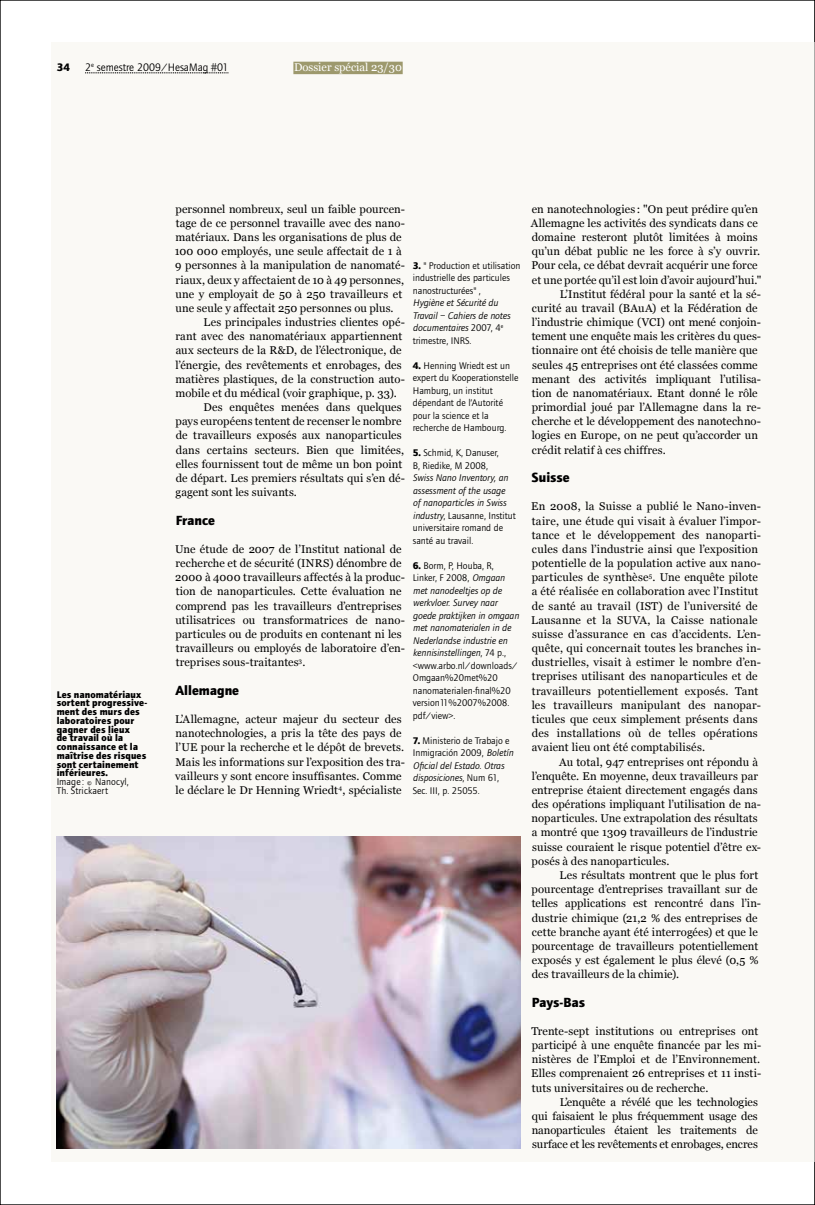
<style>
.page{position:relative;width:815px;height:1205px;background:#fff}
.page>*{position:absolute;margin:0;border:0;box-sizing:border-box;transform-origin:0 0}
.t1{font:700 13.75px "Foundry Journal";letter-spacing:-.005em;color:#000}
.t2{font:11.25px/14.1px "Georgia";letter-spacing:.01em;color:#000}
.t3{font:11.25px "Foundry Journal";color:#000}
.t4{font:11.25px "Georgia";color:#fff}
.t5{font:700 11.25px "Foundry Journal";color:#000}
.t6{font:italic 10px/12.5px "Foundry Journal";color:#000}
.t7{font:10px/12.5px "Foundry Journal";color:#000}
.t8{font:700 10px/8.8px "Foundry Journal";letter-spacing:.01em;color:#000}
.s1{font-weight:700}
.s2{font-style:normal}
.s3{font-weight:700;font-style:normal}
.s4{font-style:italic}
</style>
<div class="page">
<div style="left:51px;top:43px;width:764px;height:1119px;background:#faf9f5"></div>
<svg style="left:814px;top:0;width:1px;height:1205px"></svg>
<hr style="left:814px;top:43px;width:1px;height:1119px;background:#faf9f5">
<img style="left:57px;top:836px;width:464px;height:312px">
<div style="left:293px;top:62px;width:110px;height:12px;background:#9d996d"></div>
<svg style="left:85px;top:73px;width:143px;height:1px"></svg>
<p class="t5" style="left:57px;top:60px;width:15px">34</p>
<p class="t3" style="left:85px;top:61px;width:145px">2<sup>e</sup> semestre 2009/HesaMag #01</p>
<p class="t4" style="left:294px;top:61px;width:109px">Dossier spécial 23/30</p>
<p class="t8" style="left:57px;top:690px;width:91px">Les nanomatériaux sortent progressive&shy;ment des murs des laboratoires pour gagner des lieux<br>de travail où la connaissance et la maîtrise des risques sont certainement inférieures.</p>
<p class="t7" style="left:57px;top:777px;width:74px;line-height:8.8px">Image : © Nanocyl,<br>Th. Strickaert</p>
<p class="t2" style="left:175px;top:202px;width:232px">personnel nombreux, seul un faible pourcen&shy;tage de ce personnel travaille avec des nano&shy;matériaux. Dans les organisations de plus de 100 000 employés, une seule affectait de 1 à 9 personnes à la manipulation de nanomaté&shy;riaux, deux y affectaient de 10 à 49 personnes, une y employait de 50 à 250 travailleurs et une seule y affectait 250 personnes ou plus.</p>
<p class="t2" style="left:204px;top:315px;width:203px">Les principales industries clientes opé-</p>
<p class="t2" style="left:176px;top:329px;width:228px">rant avec des nanomatériaux appartiennent</p>
<p class="t2" style="left:176px;top:343px;width:227px">aux secteurs de la R&amp;D, de l’électronique, de</p>
<p class="t2" style="left:176px;top:358px;width:228px">l’énergie, des revêtements et enrobages, des</p>
<p class="t2" style="left:176px;top:372px;width:231px">matières plastiques, de la construction auto-</p>
<p class="t2" style="left:176px;top:386px;width:223px">mobile et du médical (voir graphique, p. 33).</p>
<p class="t2" style="left:204px;top:400px;width:200px">Des enquêtes menées dans quelques</p>
<p class="t2" style="left:176px;top:414px;width:228px">pays européens tentent de recenser le nombre</p>
<p class="t2" style="left:176px;top:428px;width:227px">de travailleurs exposés aux nanoparticules</p>
<p class="t2" style="left:176px;top:443px;width:230px">dans certains secteurs. Bien que limitées,</p>
<p class="t2" style="left:176px;top:457px;width:228px">elles fournissent tout de même un bon point</p>
<p class="t2" style="left:176px;top:471px;width:231px">de départ. Les premiers résultats qui s’en dé-</p>
<p class="t2" style="left:176px;top:485px;width:123px">gagent sont les suivants.</p>
<p class="t1" style="left:176px;top:512px;width:41px">France</p>
<p class="t2" style="left:175px;top:542px;width:231px">Une étude de 2007 de l’Institut national de recherche et de sécurité (INRS) dénombre de 2000 à 4000 travailleurs affectés à la produc&shy;tion de nanoparticules. Cette évaluation ne comprend pas les travailleurs d’entreprises utilisatrices ou transformatrices de nano&shy;particules ou de produits en contenant ni les travailleurs ou employés de laboratoire d’en&shy;treprises sous-traitantes<sup>3</sup>.</p>
<p class="t1" style="left:175px;top:682px;width:65px">Allemagne</p>
<p class="t2" style="left:175px;top:712px;width:231px">L’Allemagne, acteur majeur du secteur des nanotechnologies, a pris la tête des pays de l’UE pour la recherche et le dépôt de brevets.<br>Mais les informations sur l’exposition des tra&shy;vailleurs y sont encore insuffisantes. Comme le déclare le Dr Henning Wriedt<sup>4</sup>, spécialiste</p>
<p class="t7" style="left:413px;top:259px;width:109px"><span class="s1">3.</span> "Production et utilisation industrielle des particules nanostructurées",</p>
<p class="t6" style="left:413px;top:297px;width:99px">Hygiène et Sécurité du<br>Travail – Cahiers de notes documentaires <span class="s2">2007, 4</span><sup>e </sup><span class="s2">trimestre, INRS.</span></p>
<p class="t7" style="left:413px;top:359px;width:107px"><span class="s1">4.</span> Henning Wriedt est un expert du Kooperationstelle<br>Hamburg, un institut dépendant de l’Autorité pour la science et la recherche de Hambourg.</p>
<p class="t7" style="left:413px;top:447px;width:88px"><span class="s1">5.</span> Schmid, K, Danuser,<br>B, Riedike, M 2008,</p>
<p class="t6" style="left:413px;top:472px;width:105px">Swiss Nano Inventory, an assessment of the usage<br>of nanoparticles in Swiss industry<span class="s2">, Lausanne, Institut universitaire romand de santé au travail.</span></p>
<p class="t6" style="left:413px;top:559px;width:108px"><span class="s3">6.</span> <span class="s2">Borm, P, Houba, R,<br>Linker, F 2008,</span> Omgaan met nanodeeltjes op de werkvloer. Survey naar goede praktijken in omgaan met nanomaterialen in de<br>Nederlandse industrie en kennisinstellingen<span class="s2">, 74 p., &lt;www.arbo.nl/downloads/<br>Omgaan%20met%20 nanomaterialen-final%20 version11%2007%2008. pdf/view&gt;.</span></p>
<p class="t7" style="left:413px;top:734px;width:102px"><span class="s1">7.</span> Ministerio de Trabajo e<br>Inmigración 2009, <span class="s4">Boletín<br>Oficial del Estado. Otras disposiciones</span>, Num 61,<br>Sec. III, p. 25055.</p>
<p class="t2" style="left:532px;top:202px;width:228px">en nanotechnologies : "On peut prédire qu’en</p>
<p class="t2" style="left:531px;top:216px;width:229px">Allemagne les activités des syndicats dans ce</p>
<p class="t2" style="left:532px;top:230px;width:227px">domaine resteront plutôt limitées à moins</p>
<p class="t2" style="left:532px;top:244px;width:230px">qu’un débat public ne les force à s’y ouvrir.</p>
<p class="t2" style="left:531px;top:258px;width:228px">Pour cela, ce débat devrait acquérir une force</p>
<p class="t2" style="left:532px;top:272px;width:231px">et une portée qu’il est loin d’avoir aujourd’hui."</p>
<p class="t2" style="left:560px;top:287px;width:203px">L’Institut fédéral pour la santé et la sé-</p>
<p class="t2" style="left:532px;top:301px;width:227px">curité au travail (BAuA) et la Fédération de</p>
<p class="t2" style="left:532px;top:315px;width:231px">l’industrie chimique (VCI) ont mené conjoin-</p>
<p class="t2" style="left:532px;top:329px;width:231px">tement une enquête mais les critères du ques-</p>
<p class="t2" style="left:532px;top:343px;width:227px">tionnaire ont été choisis de telle manière que</p>
<p class="t2" style="left:532px;top:358px;width:227px">seules 45 entreprises ont été classées comme</p>
<p class="t2" style="left:532px;top:372px;width:231px">menant des activités impliquant l’utilisa-</p>
<p class="t2" style="left:532px;top:386px;width:227px">tion de nanomatériaux. Etant donné le rôle</p>
<p class="t2" style="left:532px;top:400px;width:231px">primordial joué par l’Allemagne dans la re-</p>
<p class="t2" style="left:532px;top:414px;width:231px">cherche et le développement des nanotechno-</p>
<p class="t2" style="left:532px;top:428px;width:228px">logies en Europe, on ne peut qu’accorder un</p>
<p class="t2" style="left:532px;top:443px;width:135px">crédit relatif à ces chiffres.</p>
<p class="t1" style="left:532px;top:469px;width:39px">Suisse</p>
<p class="t2" style="left:531px;top:499px;width:231px">En 2008, la Suisse a publié le Nano-inven&shy;taire, une étude qui visait à évaluer l’impor&shy;tance et le développement des nanoparti&shy;cules dans l’industrie ainsi que l’exposition potentielle de la population active aux nano&shy;particules de synthèse<sup>5</sup>. Une enquête pilote a été réalisée en collaboration avec l’Institut de santé au travail (IST) de l’université de Lausanne et la SUVA, la Caisse nationale suisse d’assurance en cas d’accidents. L’en&shy;quête, qui concernait toutes les branches in&shy;dustrielles, visait à estimer le nombre d’en&shy;treprises utilisant des nanoparticules et de travailleurs potentiellement exposés. Tant les travailleurs manipulant des nanopar&shy;ticules que ceux simplement présents dans des installations où de telles opérations avaient lieu ont été comptabilisés.</p>
<p class="t2" style="left:532px;top:754px;width:231px;text-indent:27px">Au total, 947 entreprises ont répondu à l’enquête. En moyenne, deux travailleurs par entreprise étaient directement engagés dans des opérations impliquant l’utilisation de na&shy;noparticules. Une extrapolation des résultats a montré que 1309 travailleurs de l’industrie suisse couraient le risque potentiel d’être ex&shy;posés à des nanoparticules.</p>
<p class="t2" style="left:532px;top:868px;width:231px;text-indent:28px">Les résultats montrent que le plus fort pourcentage d’entreprises travaillant sur de telles applications est rencontré dans l’in&shy;dustrie chimique (21,2 % des entreprises de cette branche ayant été interrogées) et que le pourcentage de travailleurs potentiellement exposés y est également le plus élevé (0,5 % des travailleurs de la chimie).</p>
<p class="t1" style="left:532px;top:994px;width:55px">Pays-Bas</p>
<p class="t2" style="left:531px;top:1024px;width:231px">Trente-sept institutions ou entreprises ont participé à une enquête financée par les mi&shy;nistères de l’Emploi et de l’Environnement.<br>Elles comprenaient 26 entreprises et 11 insti&shy;tuts universitaires ou de recherche.</p>
<p class="t2" style="left:532px;top:1095px;width:228px;text-align:justify;text-indent:28px">L’enquête a révélé que les technologies qui faisaient le plus fréquemment usage des nanoparticules étaient les traitements de surface et les revêtements et enrobages, encres</p>
</div>
